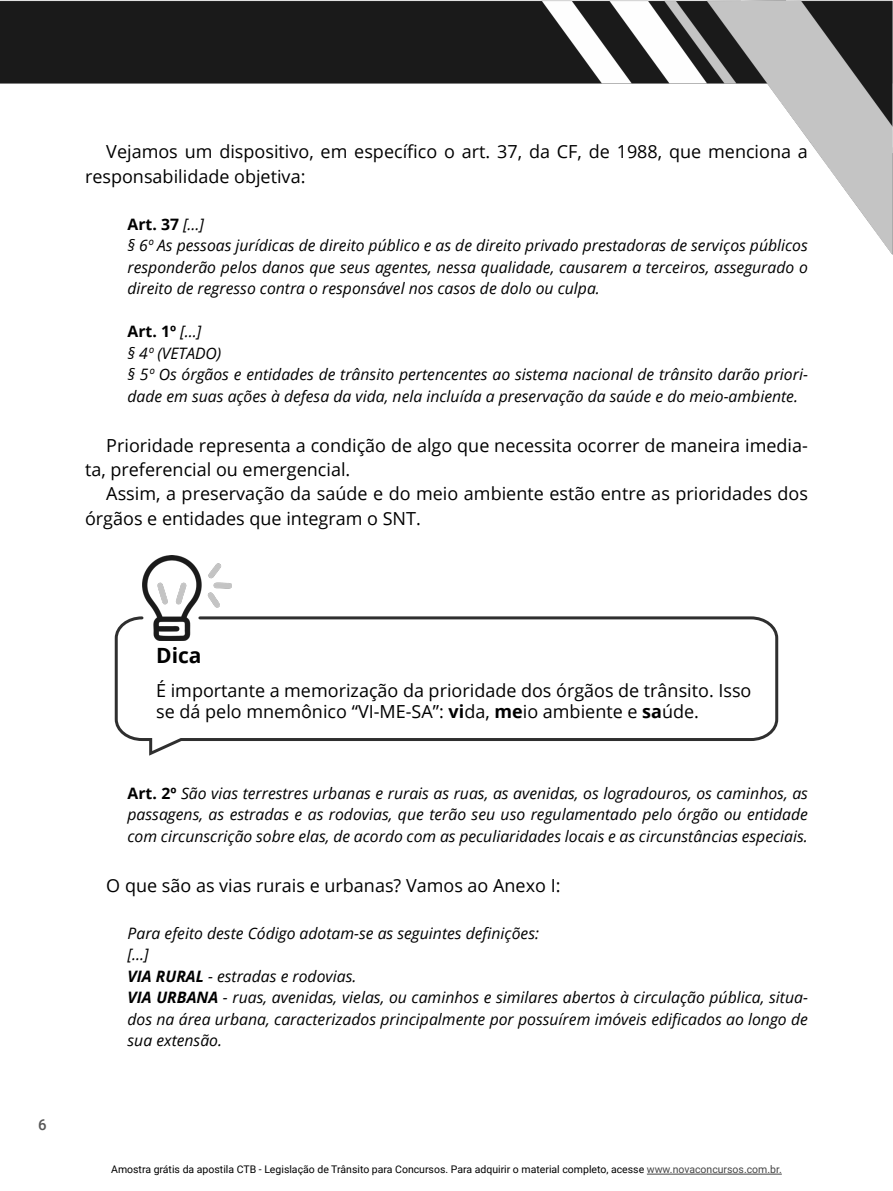
<style>
.page{position:relative;width:893px;height:1191px;background:#fff}
.page>*{position:absolute;margin:0;border:0;box-sizing:border-box;transform-origin:0 0}
.t1{font:700 21px "Open Sans";color:#000}
.Parágrafos{font:18px/24.3px "Open Sans";color:#000}
.Artigos_com_recuo{font:italic 15.75px/21.6px "Open Sans";color:#000;text-align:justify}
.Artigos_com_recuo-2{font:700 15.75px "Open Sans";color:#000}
.t2{font:500 15px "Roboto";color:#575757}
.t3{font:10.5px "Roboto";color:#000}
.s1{font-weight:400;font-style:italic}
.s2{font-weight:700}
.s3{font-weight:700;font-style:normal}
.s4{color:#454545}
</style>
<div class="page">
<img style="left:0;top:0;width:893px;height:255px">
<hr style="left:647px;top:1173px;width:135px;height:1px;background:#454545">
<svg style="left:114px;top:616px;width:665px;height:140px"></svg>
<img style="left:143px;top:556px;width:89px;height:84px">
<p class="Parágrafos" style="left:85px;top:139px;width:724px;text-indent:21px">Vejamos um dispositivo, em específico o art. 37, da CF, de 1988, que menciona a responsabilidade objetiva:</p>
<p class="Artigos_com_recuo-2" style="left:128px;top:213px;width:78px">Art. 37 <span class="s1">[…]</span></p>
<p class="Artigos_com_recuo" style="left:128px;top:234px;width:682px">§ 6º As pessoas jurídicas de direito público e as de direito privado prestadoras de serviços públicos responderão pelos danos que seus agentes, nessa qualidade, causarem a terceiros, assegurado o direito de regresso contra o responsável nos casos de dolo ou culpa.</p>
<p class="Artigos_com_recuo-2" style="left:128px;top:320px;width:75px">Art. 1º <span class="s1">[…]</span></p>
<p class="Artigos_com_recuo" style="left:128px;top:342px;width:95px">§ 4º (VETADO)</p>
<p class="Artigos_com_recuo" style="left:128px;top:363px;width:682px">§ 5º Os órgãos e entidades de trânsito pertencentes ao sistema nacional de trânsito darão priori&shy;dade em suas ações à defesa da vida, nela incluída a preservação da saúde e do meio-ambiente.</p>
<p class="Parágrafos" style="left:85px;top:432px;width:724px;text-indent:21px">Prioridade representa a condição de algo que necessita ocorrer de maneira imedia&shy;ta, preferencial ou emergencial.</p>
<p class="Parágrafos" style="left:85px;top:481px;width:724px;text-indent:21px">Assim, a preservação da saúde e do meio ambiente estão entre as prioridades dos órgãos e entidades que integram o SNT.</p>
<p class="t2" style="left:38px;top:1114px;width:10px">6</p>
<p class="t1" style="left:156px;top:640px;width:47px">Dica</p>
<p class="Parágrafos" style="left:156px;top:679px;width:597px;line-height:21.6px">É importante a memorização da prioridade dos órgãos de trânsito. Isso se dá pelo mnemônico “VI-ME-SA”: <span class="s2">vi</span>da, <span class="s2">me</span>io ambiente e <span class="s2">sa</span>úde.</p>
<p class="Artigos_com_recuo" style="left:128px;top:782px;width:682px"><span class="s3">Art. 2º</span> São vias terrestres urbanas e rurais as ruas, as avenidas, os logradouros, os caminhos, as passagens, as estradas e as rodovias, que terão seu uso regulamentado pelo órgão ou entidade com circunscrição sobre elas, de acordo com as peculiaridades locais e as circunstâncias especiais.</p>
<p class="Parágrafos" style="left:106px;top:872px;width:456px">O que são as vias rurais e urbanas? Vamos ao Anexo I:</p>
<p class="Artigos_com_recuo" style="left:128px;top:921px;width:413px">Para efeito deste Código adotam-se as seguintes definições:</p>
<p class="Artigos_com_recuo" style="left:128px;top:943px;width:23px">[…]</p>
<p class="Artigos_com_recuo" style="left:128px;top:964px;width:230px"><span class="s2">VIA RURAL</span> - estradas e rodovias.</p>
<p class="Artigos_com_recuo" style="left:128px;top:986px;width:682px"><span class="s2">VIA URBANA</span> - ruas, avenidas, vielas, ou caminhos e similares abertos à circulação pública, situa&shy;dos na área urbana, caracterizados principalmente por possuírem imóveis edificados ao longo de sua extensão.</p>
<p class="t3" style="left:111px;top:1162px;width:672px">Amostra grátis da apostila CTB - Legislação de Trânsito para Concursos. Para adquirir o material completo, acesse <span class="s4">www.novaconcursos.com.br.</span></p>
</div>
